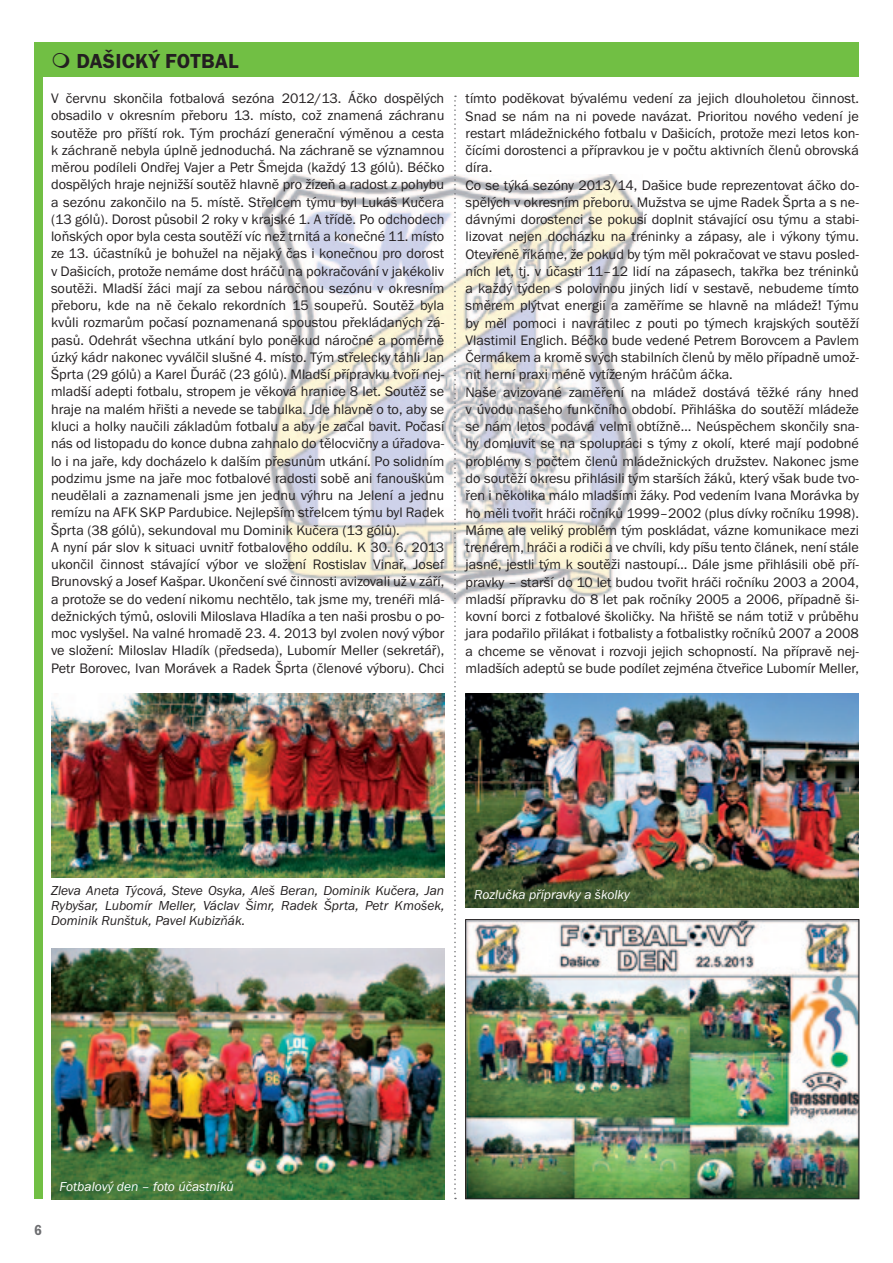
<style>
.page{position:relative;width:893px;height:1263px;background:#fff}
.page>*{position:absolute;margin:0;border:0;box-sizing:border-box;transform-origin:0 0}
.t1{font:21px "Franklin Got Itc TOT Dem";letter-spacing:.015em;color:#231f20}
.t2{font:15px "Franklin Got Itc TOT Dem Con";color:#6c6d70}
.t3{font:14.25px/17.2px "Franklin Got Itc TOT Boo";color:#231f20}
.t4{font:13.5px/15px "Franklin Got Itc TOT Boo Ita";color:#231f20;text-align:justify}
.t5{font:13.5px "Franklin Got Itc TOT Boo Ita";color:#fff}
</style>
<div class="page">
<img style="left:262px;top:174px;width:381px;height:430px">
<div style="left:34px;top:43px;width:825px;height:34px;background:#71bf44"></div>
<div style="left:34px;top:43px;width:9px;height:1156px;background:#71bf44"></div>
<svg style="left:454px;top:96px;width:2px;height:1103px"></svg>
<img style="left:51px;top:693px;width:393px;height:185px">
<img style="left:51px;top:948px;width:393px;height:251px">
<img style="left:466px;top:693px;width:393px;height:214px">
<img style="left:467px;top:921px;width:390px;height:276px">
<div style="left:465px;top:919px;width:394px;height:280px;border:1px solid #231f20"></div>
<h1 class="t1" style="left:76px;top:49px;width:164px">DAŠICKÝ FOTBAL</h1>
<p class="t3" style="left:51px;top:90px;width:395px">V červnu skončila fotbalová sezóna 2012/13. Áčko dospělých obsadilo v okresním přeboru 13. místo, což znamená záchranu soutěže pro příští rok. Tým prochází generační výměnou a cesta k záchraně nebyla úplně jednoduchá. Na záchraně se významnou měrou podíleli Ondřej Vajer a Petr Šmejda (každý 13 gólů). Béčko dospělých hraje nejnižší soutěž hlavně pro žízeň a radost z pohybu a sezónu zakončilo na 5. místě. Střelcem týmu byl Lukáš Kučera (13 gólů). Dorost působil 2 roky v krajské 1. A třídě. Po odchodech loňských opor byla cesta soutěží víc než trnitá a konečné 11. místo ze 13. účastníků je bohužel na nějaký čas i konečnou pro dorost v Dašicích, protože nemáme dost hráčů na pokračování v jakékoliv soutěži. Mladší žáci mají za sebou náročnou sezónu v okresním přeboru, kde na ně čekalo rekordních 15 soupeřů. Soutěž byla kvůli rozmarům počasí poznamenaná spoustou překládaných zá&shy;pasů. Odehrát všechna utkání bylo poněkud náročné a poměrně úzký kádr nakonec vyválčil slušné 4. místo. Tým střelecky táhli Jan Šprta (29 gólů) a Karel Ďuráč (23 gólů). Mladší přípravku tvoří nej&shy;mladší adepti fotbalu, stropem je věková hranice 8 let. Soutěž se hraje na malém hřišti a nevede se tabulka. Jde hlavně o to, aby se kluci a holky naučili základům fotbalu a aby je začal bavit. Počasí nás od listopadu do konce dubna zahnalo do tělocvičny a úřadova&shy;lo i na jaře, kdy docházelo k dalším přesunům utkání. Po solidním podzimu jsme na jaře moc fotbalové radosti sobě ani fanouškům neudělali a zaznamenali jsme jen jednu výhru na Jelení a jednu remízu na AFK SKP Pardubice. Nejlepším střelcem týmu byl Radek Šprta (38 gólů), sekundoval mu Dominik Kučera (13 gólů).<br>A nyní pár slov k situaci uvnitř fotbalového oddílu. K 30. 6. 2013 ukončil činnost stávající výbor ve složení Rostislav Vinař, Josef Brunovský a Josef Kašpar. Ukončení své činnosti avizovali už v září, a protože se do vedení nikomu nechtělo, tak jsme my, trenéři mlá&shy;dežnických týmů, oslovili Miloslava Hladíka a ten naši prosbu o po&shy;moc vyslyšel. Na valné hromadě 23. 4. 2013 byl zvolen nový výbor ve složení: Miloslav Hladík (předseda), Lubomír Meller (sekretář), Petr Borovec, Ivan Morávek a Radek Šprta (členové výboru). Chci</p>
<p class="t3" style="left:466px;top:90px;width:395px">tímto poděkovat bývalému vedení za jejich dlouholetou činnost.<br>Snad se nám na ni povede navázat. Prioritou nového vedení je restart mládežnického fotbalu v Dašicích, protože mezi letos kon&shy;čícími dorostenci a přípravkou je v počtu aktivních členů obrovská díra.<br>Co se týká sezóny 2013/14, Dašice bude reprezentovat áčko do&shy;spělých v okresním přeboru. Mužstva se ujme Radek Šprta a s ne&shy;dávnými dorostenci se pokusí doplnit stávající osu týmu a stabi&shy;lizovat nejen docházku na tréninky a zápasy, ale i výkony týmu.<br>Otevřeně říkáme, že pokud by tým měl pokračovat ve stavu posled&shy;ních let, tj. v účasti 11–12 lidí na zápasech, takřka bez tréninků a každý týden s polovinou jiných lidí v sestavě, nebudeme tímto směrem plýtvat energií a zaměříme se hlavně na mládež! Týmu by měl pomoci i navrátilec z pouti po týmech krajských soutěží Vlastimil Englich. Béčko bude vedené Petrem Borovcem a Pavlem Čermákem a kromě svých stabilních členů by mělo případně umož&shy;nit herní praxi méně vytíženým hráčům áčka.<br>Naše avizované zaměření na mládež dostává těžké rány hned v úvodu našeho funkčního období. Přihláška do soutěží mládeže se nám letos podává velmi obtížně… Neúspěchem skončily sna&shy;hy domluvit se na spolupráci s týmy z okolí, které mají podobné problémy s počtem členů mládežnických družstev. Nakonec jsme do soutěží okresu přihlásili tým starších žáků, který však bude tvo&shy;řen i několika málo mladšími žáky. Pod vedením Ivana Morávka by ho měli tvořit hráči ročníků 1999–2002 (plus dívky ročníku 1998).<br>Máme ale veliký problém tým poskládat, vázne komunikace mezi trenérem, hráči a rodiči a ve chvíli, kdy píšu tento článek, není stále jasné, jestli tým k soutěži nastoupí… Dále jsme přihlásili obě pří&shy;pravky – starší do 10 let budou tvořit hráči ročníku 2003 a 2004, mladší přípravku do 8 let pak ročníky 2005 a 2006, případně ši&shy;kovní borci z fotbalové školičky. Na hřiště se nám totiž v průběhu jara podařilo přilákat i fotbalisty a fotbalistky ročníků 2007 a 2008 a chceme se věnovat i rozvoji jejich schopností. Na přípravě nej&shy;mladších adeptů se bude podílet zejména čtveřice Lubomír Meller,</p>
<p class="t4" style="left:51px;top:883px;width:395px">Zleva Aneta Týcová, Steve Osyka, Aleš Beran, Dominik Kučera, Jan Rybyšar, Lubomír Meller, Václav Šimr, Radek Šprta, Petr Kmošek, Dominik Runštuk, Pavel Kubizňák.</p>
<p class="t5" style="left:474px;top:887px;width:157px">Rozlučka přípravky a školky</p>
<p class="t2" style="left:34px;top:1221px;width:9px">6</p>
<p class="t5" style="left:60px;top:1179px;width:176px">Fotbalový den – foto účastníků</p>
</div>
